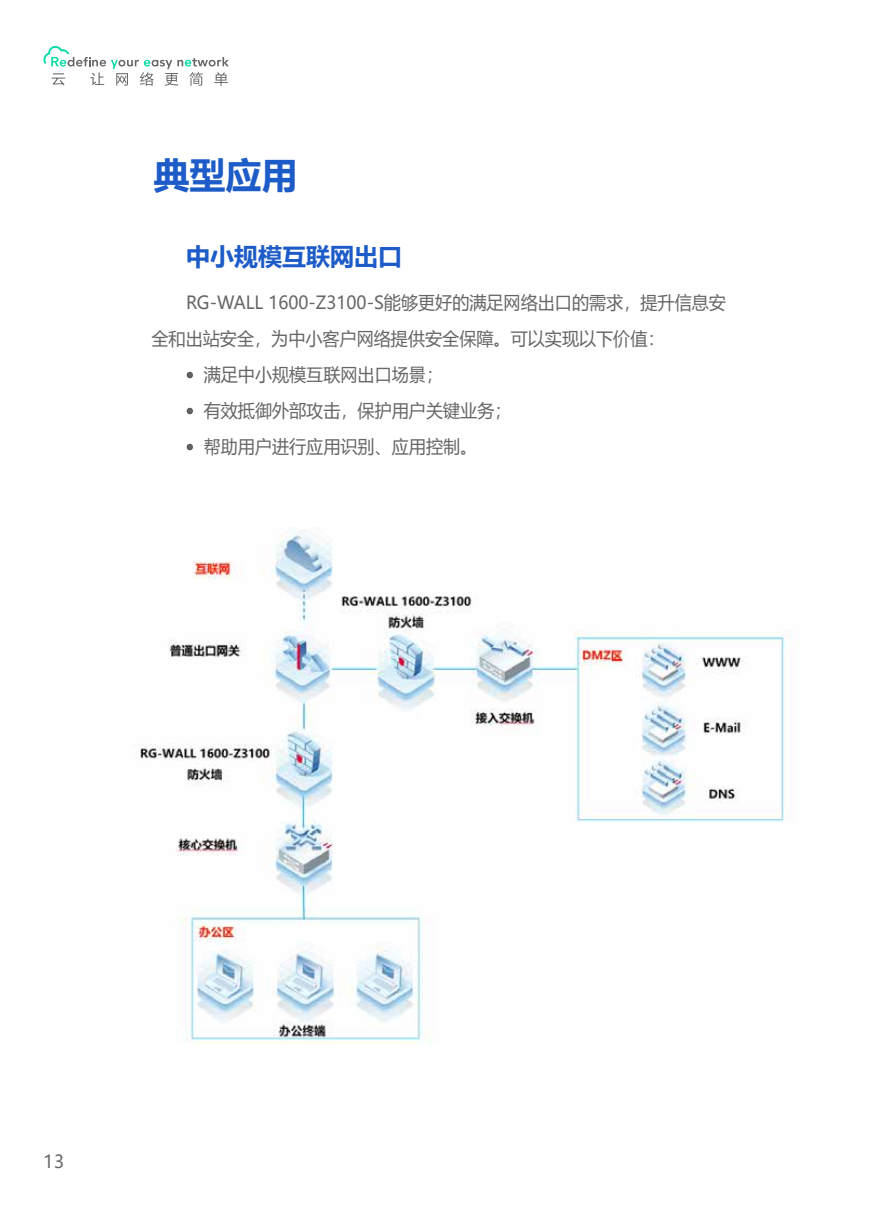
<style>
.page{position:relative;width:893px;height:1212px;background:#fff}
.page>*{position:absolute;margin:0;border:0;box-sizing:border-box;transform-origin:0 0}
.t1{font:700 36px "Microsoft Ya Hei";color:#1d5cc8}
.t2{font:700 24px "Microsoft Ya Hei";color:#1d5cc8}
.t3{font:18px/36px "Microsoft Ya Hei";color:#666;scale:.95 1}
</style>
<div class="page">
<svg style="left:43px;top:46px;width:186px;height:40px"></svg>
<svg style="left:186px;top:371px;width:7px;height:8px"></svg>
<svg style="left:186px;top:407px;width:7px;height:8px"></svg>
<svg style="left:186px;top:443px;width:7px;height:8px"></svg>
<img style="left:136px;top:528px;width:653px;height:515px">
<h1 class="t1" style="left:154px;top:150px;width:145px">典型应用</h1>
<h2 class="t2" style="left:186px;top:240px;width:217px">中小规模互联网出口</h2>
<p class="t3" style="left:152px;top:284px;width:606px;text-indent:35px">RG-WALL 1600-Z3100-S能够更好的满足网络出口的需求，提升信息安全和出站安全，为中小客户网络提供安全保障。可以实现以下价值：</p>
<p class="t3" style="left:186px;top:356px;width:272px">• 满足中小规模互联网出口场景；</p>
<p class="t3" style="left:186px;top:392px;width:344px">• 有效抵御外部攻击，保护用户关键业务；</p>
<p class="t3" style="left:186px;top:428px;width:308px">• 帮助用户进行应用识别、应用控制。</p>
<p class="t3" style="left:43px;top:1143px;width:23px">13</p>
</div>
